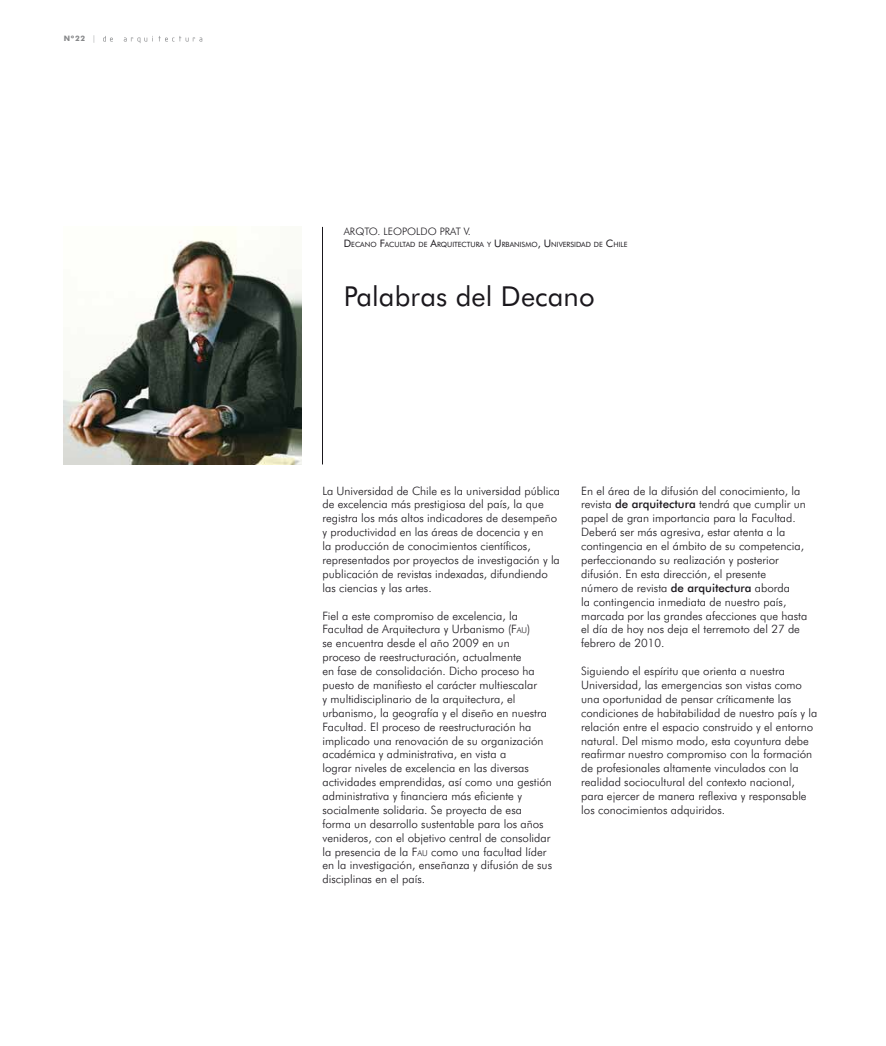
<style>
.page{position:relative;width:886px;height:1046px;background:#fff}
.page>*{position:absolute;margin:0;border:0;box-sizing:border-box;transform-origin:0 0}
.t1{font:27.5px "Futura BT";letter-spacing:.005em;color:#1a171c}
.t2{font:300 11.5px/13.9px "Futura BT";color:#1a171c}
.t3{font:300 10.25px "Futura BT";color:#1a171c}
.t4{font:700 7.5px "Futura BT";color:#87888a}
.t5{font:7.25px "Futura BT";color:#1a171c}
.s1{font-weight:300}
.s2{font-size:10.25px}
.s3{font-style:inherit}
.s4{font-size:8.12px}
.s5{font-weight:500}
</style>
<div class="page">
<svg style="left:103px;top:36px;width:99px;height:7px"></svg>
<hr style="left:322px;top:227px;width:1px;height:237px;background:#1a171c">
<img style="left:64px;top:239px;width:237px;height:225px">
<p class="t4" style="left:64px;top:34px;width:34px">Nº22 <span class="s1">|</span></p>
<p class="t3" style="left:344px;top:225px;width:129px">Arqto. Le opoldo Prat V.</p>
<p class="t5" style="left:344px;top:240px;width:285px"><span class="s2">D</span>ECANO <span class="s2">F</span>ACULTAD DE <span class="s2">A</span>RQUITECTURA Y <span class="s2">U</span> RBANISMO<span class="s2">, U</span> NIVERSIDAD DE <span class="s2">C</span> HILE</p>
<h1 class="t1" style="left:344px;top:280px;width:252px">Palabras del Decano</h1>
<p class="t2" style="left:322px;top:483px;width:239px">La Universidad de Chile es la universidad pública de excelencia más prestigiosa del país, la que registra los más altos indicadores de desempeño y productividad en las áreas de docencia y en<br>la producción de conocimientos científicos, representados por proyectos de investigación y la publicación de revistas indexadas, difundiendo las ciencias y las artes.</p>
<p class="t2" style="left:322px;top:608px;width:231px">Fiel a este compromiso de excelencia, la Facultad de Arquitectura y Urbanismo (<span class="s3">F</span><span class="s4">AU</span>)<br>se encuentra desde el año 2009 en un<br>proceso de reestructuración, actualmente<br>en fase de consolidación. Dicho proceso ha puesto de manifiesto el carácter multiescalar<br>y multidisciplinario de la arquitectura, el urbanismo, la geografía y el diseño en nuestra Facultad. El proceso de reestructuración ha implicado una renovación de su organización académica y administrativa, en vista a<br>lograr niveles de excelencia en las diversas actividades emprendidas, así como una gestión administrativa y financiera más eficiente y socialmente solidaria. Se proyecta de esa forma un desarrollo sustentable para los años venideros, con el objetivo central de consolidar la presencia de la <span class="s3">F</span><span class="s4">AU</span> como una facultad líder en la investigación, enseñanza y difusión de sus disciplinas en el país.</p>
<p class="t2" style="left:581px;top:483px;width:228px">En el área de la difusión del conocimiento, la revista <span class="s5">de arquitectura</span> tendrá que cumplir un papel de gran importancia para la Facultad.<br>Deberá ser más agresiva, estar atenta a la contingencia en el ámbito de su competencia, perfeccionando su realización y posterior difusión. En esta dirección, el presente<br>número de revista <span class="s5">de arquitectura</span> aborda<br>la contingencia inmediata de nuestro país, marcada por las grandes afecciones que hasta el día de hoy nos deja el terremoto del 27 de febrero de 2010.</p>
<p class="t2" style="left:581px;top:664px;width:238px">Siguiendo el espíritu que orienta a nuestra Universidad, las emergencias son vistas como una oportunidad de pensar críticamente las condiciones de habitabilidad de nuestro país y la relación entre el espacio construido y el entorno natural. Del mismo modo, esta coyuntura debe reafirmar nuestro compromiso con la formación de profesionales altamente vinculados con la realidad sociocultural del contexto nacional, para ejercer de manera reflexiva y responsable los conocimientos adquiridos.</p>
</div>
